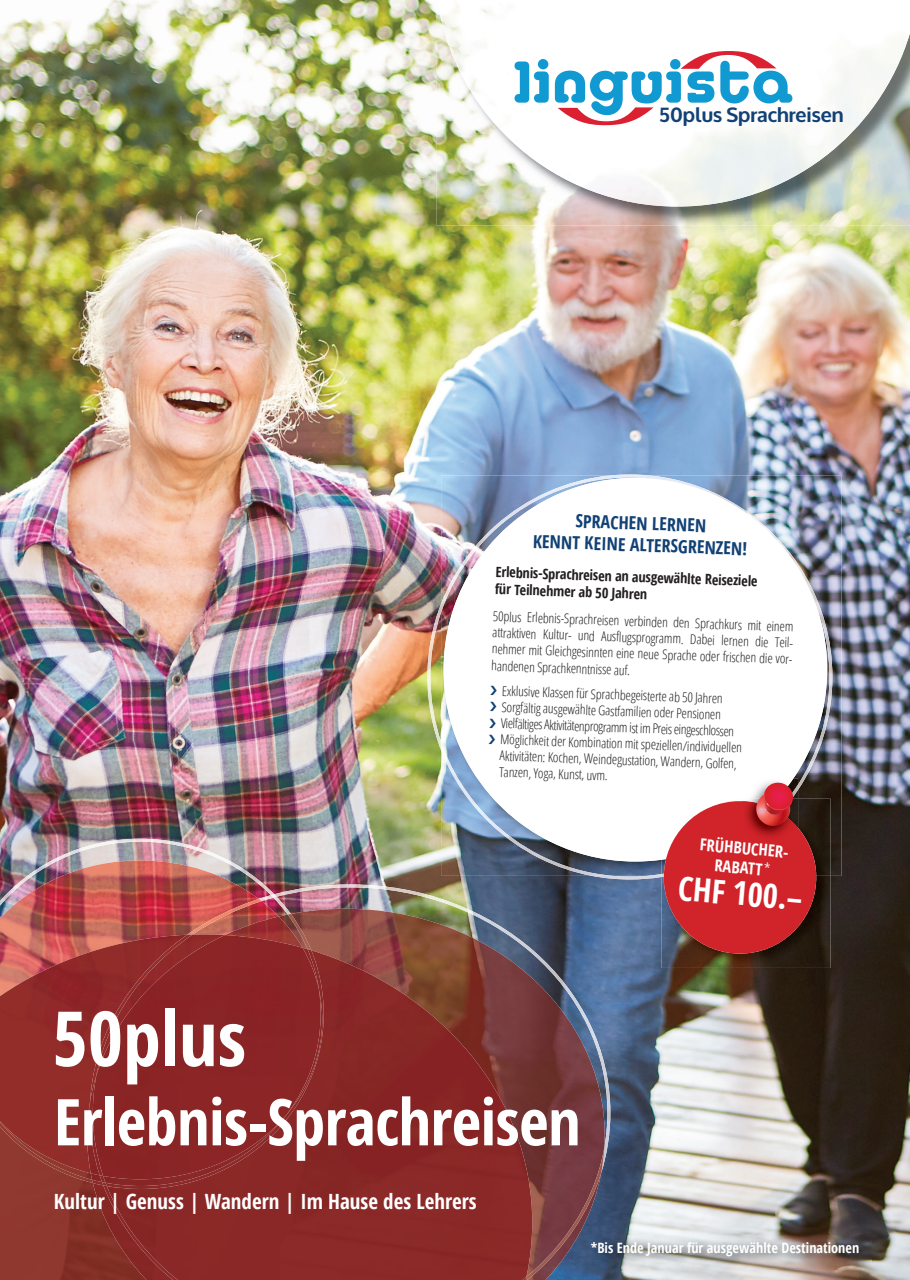
<style>
.page{position:relative;width:910px;height:1280px;background:#fff}
.page>*{position:absolute;margin:0;border:0;box-sizing:border-box;transform-origin:0 0}
.t1{font:700 76.2px "Open Sans Condensed";color:#fff}
.t2{font:700 64.5px "Open Sans Condensed";letter-spacing:-.01em;color:#fff}
.t3{font:700 33px "Open Sans Condensed";color:#fff}
.t4{font:700 21px "Open Sans Condensed";color:#fff}
.t5{font:700 20.25px "Oxygen";color:#114175}
.t6{font:700 18px/21.6px "Open Sans Condensed";color:#114175;text-align:center}
.t7{font:700 16.5px/19.5px "Open Sans Condensed";color:#fff;text-align:center}
.t8{font:700 14.25px/17.1px "Open Sans Condensed";color:#231f20}
.t9{font:700 14.25px "Open Sans Condensed";color:#fff}
.t10{font:300 13.5px/16.2px "Open Sans Condensed";color:#231f20}
.s1{font-weight:300;font-size:19.5px}
</style>
<div class="page">
<img style="left:0;top:0;width:910px;height:1280px">
<img style="left:291px;top:884px;width:319px;height:289px">
<img style="left:0;top:914px;width:279px;height:20px">
<img style="left:187px;top:914px;width:75px;height:20px">
<img style="left:0;top:839px;width:291px;height:75px">
<svg style="left:271px;top:894px;width:6px;height:4px"></svg>
<img style="left:0;top:1183px;width:93px;height:97px">
<img style="left:0;top:934px;width:225px;height:188px">
<img style="left:0;top:1122px;width:91px;height:61px">
<img style="left:291px;top:909px;width:314px;height:371px">
<img style="left:532px;top:1147px;width:72px;height:133px">
<img style="left:279px;top:914px;width:9px;height:2px">
<img style="left:225px;top:916px;width:63px;height:19px">
<img style="left:288px;top:914px;width:23px;height:21px">
<img style="left:93px;top:950px;width:439px;height:330px">
<div style="left:103px;top:1185px;width:423px;height:95px;background:#8a2927"></div>
<img style="left:87px;top:935px;width:234px;height:244px">
<img style="left:90px;top:1075px;width:2px;height:101px">
<div style="left:92px;top:949px;width:232px;height:240px;background:#8a2526"></div>
<svg style="left:100px;top:1175px;width:7px;height:11px"></svg>
<img style="left:286px;top:989px;width:36px;height:126px">
<img style="left:437px;top:207px;width:473px;height:18px">
<img style="left:437px;top:0;width:473px;height:207px">
<svg style="left:514px;top:59px;width:35px;height:44px"></svg>
<svg style="left:555px;top:51px;width:237px;height:74px"></svg>
<img style="left:586px;top:1236px;width:285px;height:32px">
<img style="left:764px;top:475px;width:77px;height:100px">
<img style="left:793px;top:575px;width:48px;height:301px">
<div style="left:444px;top:478px;width:383px;height:383px;background:#fff;border-radius:50%"></div>
<img style="left:427px;top:474px;width:234px;height:405px">
<img style="left:496px;top:475px;width:268px;height:50px">
<img style="left:455px;top:525px;width:46px;height:50px">
<img style="left:798px;top:575px;width:34px;height:215px">
<img style="left:441px;top:575px;width:17px;height:37px">
<img style="left:441px;top:742px;width:49px;height:81px">
<img style="left:489px;top:818px;width:50px;height:40px">
<img style="left:538px;top:854px;width:122px;height:22px">
<svg style="left:650px;top:478px;width:165px;height:124px"></svg>
<img style="left:661px;top:799px;width:170px;height:169px">
<img style="left:793px;top:779px;width:5px;height:4px">
<img style="left:767px;top:779px;width:26px;height:4px">
<svg style="left:660px;top:783px;width:160px;height:174px;background:#b74045"></svg>
<svg style="left:491px;top:686px;width:6px;height:9px"></svg>
<svg style="left:490px;top:702px;width:6px;height:9px"></svg>
<svg style="left:489px;top:718px;width:7px;height:10px"></svg>
<svg style="left:489px;top:734px;width:6px;height:10px"></svg>
<h3 class="t5" style="left:659px;top:102px;width:186px">50plus Sprachreisen</h3>
<h3 class="t6" style="left:534px;top:508px;width:216px;rotate:2deg">SPRACHEN LERNEN<br>KENNT KEINE ALTERSGRENZEN!</h3>
<p class="t8" style="left:496px;top:563px;width:264px;rotate:2deg">Erlebnis-Sprachreisen an ausgewählte Reiseziele für Teilnehmer ab 50 Jahren</p>
<p class="t10" style="left:493px;top:607px;width:305px;rotate:2deg">50plus Erlebnis-Sprachreisen verbinden den Sprachkurs mit einem attraktiven Kultur- und Ausflugsprogramm. Dabei lernen die Teil&shy;nehmer mit Gleichgesinnten eine neue Sprache oder frischen die vor&shy;handenen Sprachkenntnisse auf.</p>
<p class="t10" style="left:502px;top:682px;width:243px;rotate:2deg">Exklusive Klassen für Sprachbegeisterte ab 50 Jahren Sorgfältig ausgewählte Gastfamilien oder Pensionen Vielfältiges Aktivitätenprogramm ist im Preis eingeschlossen Möglichkeit der Kombination mit speziellen/individuellen Aktivitäten: Kochen, Weindegustation, Wandern, Golfen, Tanzen, Yoga, Kunst, uvm.</p>
<p class="t7" style="left:701px;top:834px;width:93px;rotate:5deg">FRÜHBUCHER-<br>RABATT <span class="s1">*</span></p>
<h3 class="t3" style="left:680px;top:865px;width:127px;rotate:5deg">CHF 100.–</h3>
<h1 class="t1" style="left:53px;top:985px;width:195px">50plus</h1>
<h2 class="t2" style="left:54px;top:1077px;width:528px">Erlebnis-Sprachreisen</h2>
<h3 class="t4" style="left:54px;top:1186px;width:424px">Kultur | Genuss | Wandern | Im Hause des Lehrers</h3>
<p class="t9" style="left:591px;top:1237px;width:270px">*Bis Ende Januar für ausgewählte Destinationen</p>
</div>
